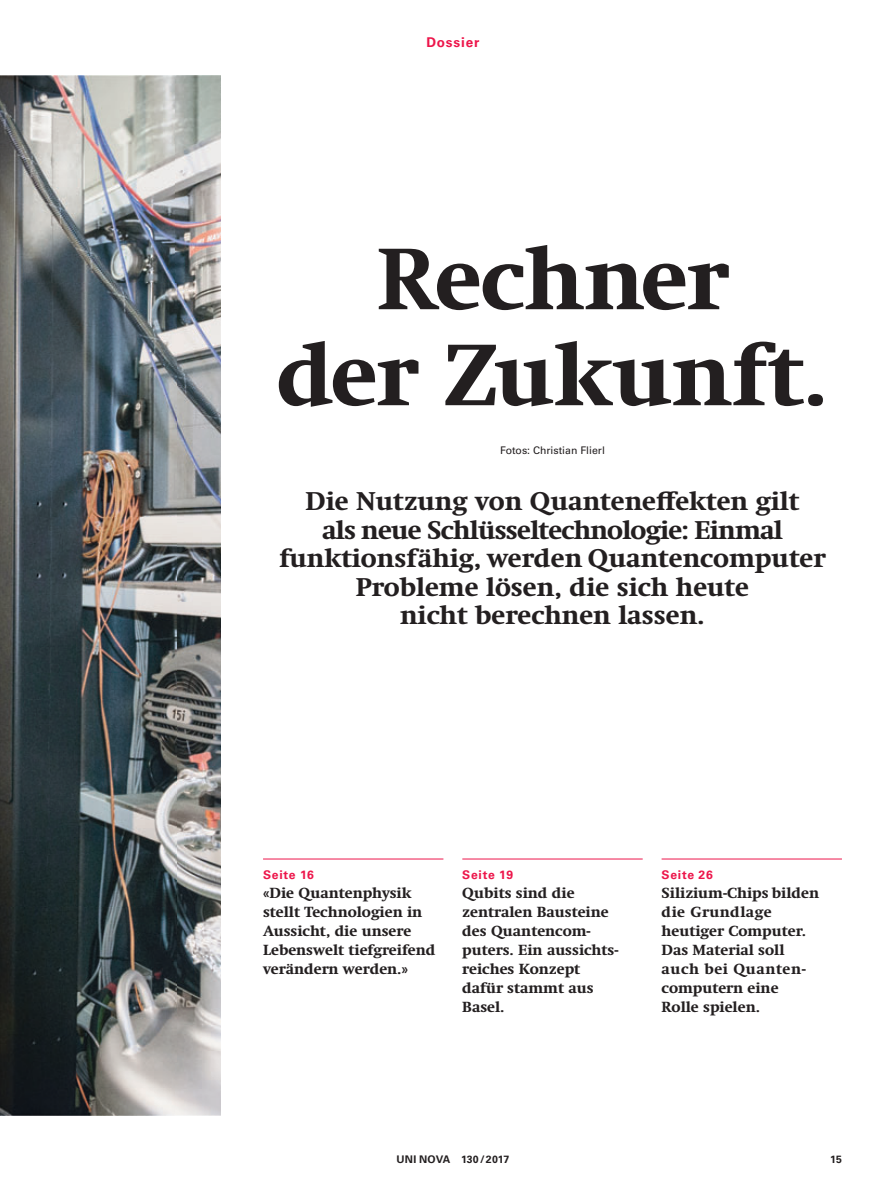
<style>
.page{position:relative;width:893px;height:1191px;background:#fff}
.page>*{position:absolute;margin:0;border:0;box-sizing:border-box;transform-origin:0 0}
.t1{font:700 88.95px/96px "Swift Neue LT Pro";letter-spacing:-.005em;color:#231f20;text-align:center}
.t2{font:700 26.25px/28.3px "Swift Neue LT Pro";color:#231f20;text-align:center}
.t3{font:700 15px/18.9px "Swift Neue LT Pro";color:#231f20}
.t4{font:700 13.5px "Univers LT Std";letter-spacing:.06em;color:#ed164b}
.t5{font:700 12px "Univers LT Std";letter-spacing:.055em;color:#ed164b}
.t6{font:10.5px "Univers LT Std";color:#231f20}
.t7{font:700 10.5px "Univers LT Std";color:#231f20}
</style>
<div class="page">
<img style="left:0;top:76px;width:220px;height:1039px">
<hr style="left:263px;top:858px;width:180px;height:1px;background:#ed164b">
<hr style="left:662px;top:858px;width:180px;height:1px;background:#ed164b">
<hr style="left:462px;top:858px;width:181px;height:1px;background:#ed164b">
<p class="t4" style="left:426px;top:37px;width:54px">Dossier</p>
<h1 class="t1" style="left:277px;top:238px;width:553px">Rechner<br>der Zukunft.</h1>
<p class="t6" style="left:500px;top:446px;width:106px">Fotos: Christian Flierl</p>
<h2 class="t2" style="left:279px;top:489px;width:548px">Die Nutzung von Quanteneffekten gilt<br>als neue Schlüsseltechnologie: Einmal funktionsfähig, werden Quantencomputer Probleme lösen, die sich heute<br>nicht berechnen lassen.</h2>
<p class="t5" style="left:263px;top:870px;width:52px">Seite 16</p>
<p class="t3" style="left:263px;top:884px;width:174px">«Die Quantenphysik stellt Technologien in<br>Aussicht, die unsere<br>Lebenswelt tiefgreifend verändern werden.»</p>
<p class="t5" style="left:462px;top:870px;width:52px">Seite 19</p>
<p class="t3" style="left:462px;top:884px;width:158px">Qubits sind die<br>zen tralen Bausteine des Quantencom&shy;puters. Ein aussichts&shy;reiches Konzept dafür stammt aus<br>Basel.</p>
<p class="t5" style="left:662px;top:870px;width:53px">Seite 26</p>
<p class="t3" style="left:662px;top:884px;width:159px">Silizium-Chips bilden die Grundlage heutiger Computer.<br>Das Material soll auch bei Quanten&shy;computern eine<br>Rolle spielen.</p>
<p class="t7" style="left:396px;top:1154px;width:114px">UNI NOVA 130 / 2017</p>
<p class="t7" style="left:830px;top:1154px;width:13px">15</p>
</div>
